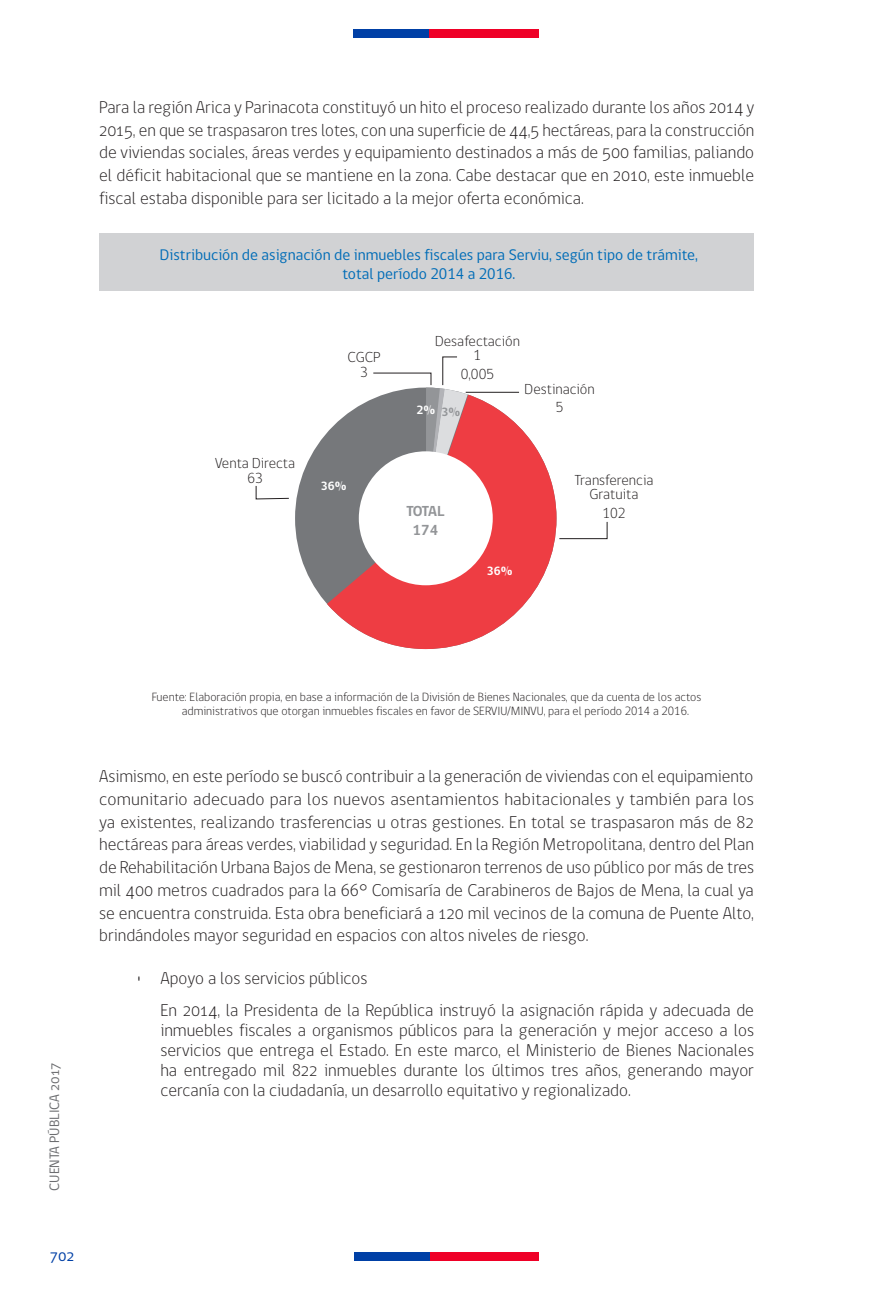
<style>
.page{position:relative;width:893px;height:1290px;background:#fff}
.page>*{position:absolute;margin:0;border:0;box-sizing:border-box;transform-origin:0 0}
.t1{font:300 17.5px/22.8px "gob CL";color:#231f20;text-align:justify}
.t2{font:15.75px/19.2px "gob CL";color:#006cb7;text-align:center}
.t3{font:15.75px "gob CL";color:#0040a6}
.t4{font:300 14.88px/14.9px "gob CL";color:#231f20;text-align:center}
.t5{font:700 14.88px "gob CL";letter-spacing:-.06em;color:#939598}
.t6{font:14px "gob CL";color:#6c6d70}
.t7{font:300 12.25px/14px "gob CL";color:#231f20}
.t8{font:700 12.25px "gob CL";color:#fff}
.s1{color:#939598}
</style>
<div class="page">
<div style="left:430px;top:1252px;width:109px;height:8px;background:#ef0027"></div>
<div style="left:354px;top:1252px;width:76px;height:8px;background:#0040a6"></div>
<div style="left:429px;top:29px;width:110px;height:8px;background:#ef0027"></div>
<div style="left:354px;top:29px;width:75px;height:8px;background:#0040a6"></div>
<div style="left:99px;top:233px;width:655px;height:58px;background:#d1d2d4"></div>
<div style="left:295px;top:388px;width:261px;height:261px;background:#76787b;border-radius:50%"></div>
<svg style="left:327px;top:395px;width:229px;height:254px;fill:#ee3d43"></svg>
<div style="left:359px;top:451px;width:134px;height:134px;background:#fff;border-radius:50%"></div>
<svg style="left:559px;top:521px;width:49px;height:18px"></svg>
<svg style="left:372px;top:356px;width:96px;height:122px"></svg>
<svg style="left:255px;top:486px;width:34px;height:14px"></svg>
<hr style="left:466px;top:392px;width:53px;height:1px;background:#231f20">
<p class="t1" style="left:99px;top:96px;width:657px">Para la región Arica y Parinacota constituyó un hito el proceso realizado durante los años 2014 y 2015, en que se traspasaron tres lotes, con una superficie de 44,5 hectáreas, para la construcción de viviendas sociales, áreas verdes y equipamiento destinados a más de 500 familias, paliando el déficit habitacional que se mantiene en la zona. Cabe destacar que en 2010, este inmueble fiscal estaba disponible para ser licitado a la mejor oferta económica.</p>
<p class="t2" style="left:160px;top:245px;width:540px">Distribución de asignación de inmuebles fiscales para Serviu, según tipo de trámite, total período 2014 a 2016.</p>
<p class="t4" style="left:215px;top:456px;width:82px">Venta Directa<br>63</p>
<p class="t4" style="left:348px;top:350px;width:34px">CGCP<br>3</p>
<p class="t8" style="left:321px;top:477px;width:27px">36%</p>
<p class="t4" style="left:435px;top:333px;width:86px">Desafectación<br>1</p>
<p class="t4" style="left:461px;top:367px;width:35px">0,005</p>
<p class="t8" style="left:417px;top:401px;width:45px">2% <span class="s1">3%</span></p>
<p class="t4" style="left:525px;top:380px;width:72px;line-height:18.4px">Destinación<br>5</p>
<p class="t4" style="left:574px;top:472px;width:81px">Transferencia<br>Gratuita</p>
<p class="t5" style="left:406px;top:501px;width:40px">TOTAL</p>
<p class="t4" style="left:602px;top:506px;width:25px">102</p>
<p class="t5" style="left:413px;top:519px;width:27px">174</p>
<p class="t8" style="left:487px;top:563px;width:27px">36%</p>
<p class="t6" style="left:45px;top:1191px;width:130px;rotate:-90deg">CUENTA PÚBLICA 2017</p>
<p class="t3" style="left:50px;top:1244px;width:26px">702</p>
<p class="t7" style="left:182px;top:690px;width:521px;text-indent:-30px">Fuente: Elaboración propia, en base a información de la División de Bienes Nacionales, que da cuenta de los actos administrativos que otorgan inmuebles fiscales en favor de SERVIU/MINVU, para el período 2014 a 2016.</p>
<p class="t1" style="left:99px;top:765px;width:657px">Asimismo, en este período se buscó contribuir a la generación de viviendas con el equipamiento comunitario adecuado para los nuevos asentamientos habitacionales y también para los ya existentes, realizando trasferencias u otras gestiones. En total se traspasaron más de 82 hectáreas para áreas verdes, viabilidad y seguridad. En la Región Metropolitana, dentro del Plan de Rehabilitación Urbana Bajos de Mena, se gestionaron terrenos de uso público por más de tres mil 400 metros cuadrados para la 66° Comisaría de Carabineros de Bajos de Mena, la cual ya se encuentra construida. Esta obra beneficiará a 120 mil vecinos de la comuna de Puente Alto, brindándoles mayor seguridad en espacios con altos niveles de riesgo.</p>
<p class="t1" style="left:160px;top:963px;width:595px;line-height:31.5px;text-indent:-24px">• Apoyo a los servicios públicos<br>En 2014, la Presidenta de la República instruyó la asignación rápida y adecuada de</p>
<p class="t1" style="left:160px;top:1020px;width:595px;line-height:20.1px">inmuebles fiscales a organismos públicos para la generación y mejor acceso a los servicios que entrega el Estado. En este marco, el Ministerio de Bienes Nacionales ha entregado mil 822 inmuebles durante los últimos tres años, generando mayor cercanía con la ciudadanía, un desarrollo equitativo y regionalizado.</p>
</div>
